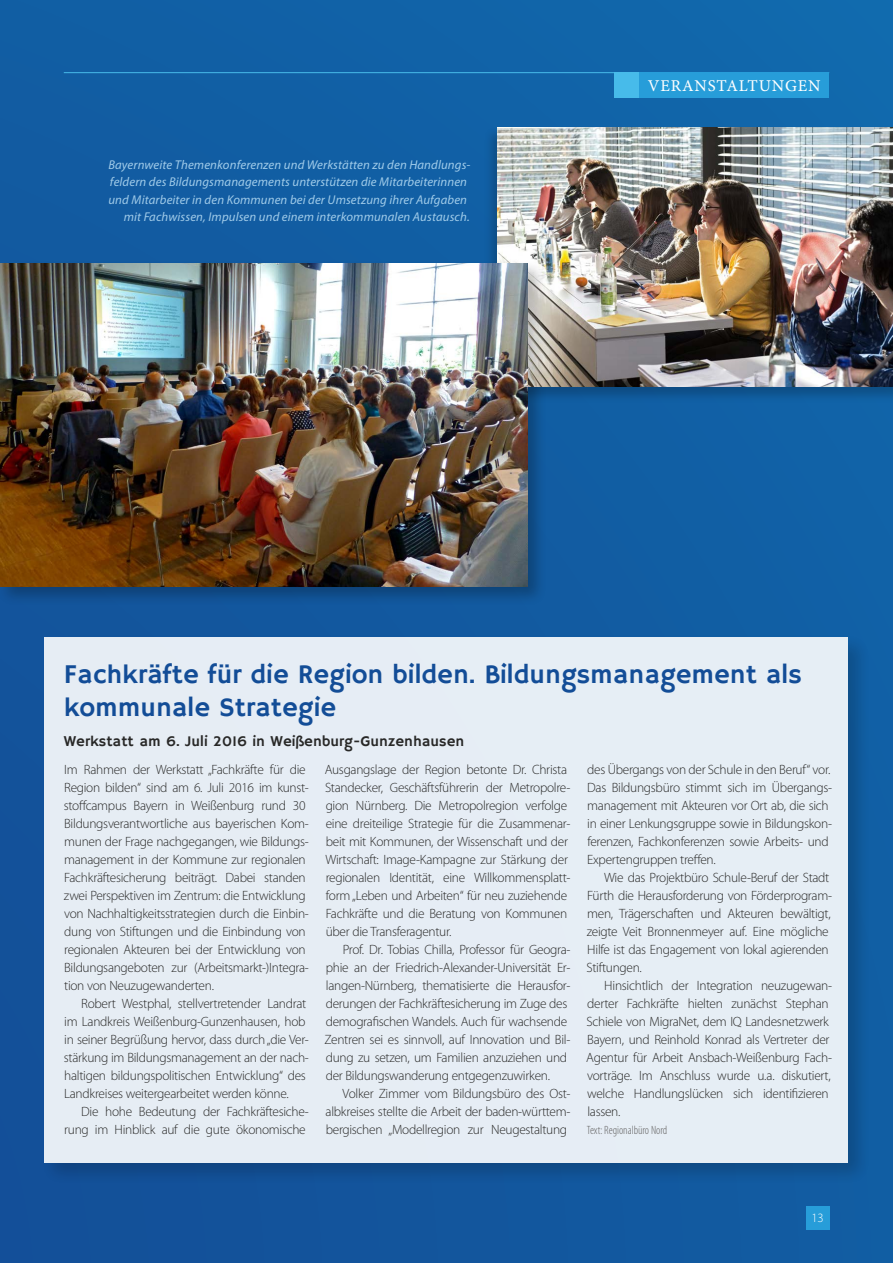
<style>
.page{position:relative;width:893px;height:1263px;background:#fff}
.page>*{position:absolute;margin:0;border:0;box-sizing:border-box;transform-origin:0 0}
.t1{font:27px/32.4px "Hammersmith One";color:#134d97}
.t2{font:16.5px "Minion Pro Capt";letter-spacing:.05em;color:#fff}
.t3{font:15px "Hammersmith One";color:#282827}
.t4{font:300 13.5px/18px "Myriad Pro";letter-spacing:-.02em;color:#282827}
.t5{font:italic 12.75px/17.4px "Myriad Pro";letter-spacing:.01em;color:#c4e7fb;text-align:right}
.t6{font:300 12.75px "Myriad Pro";color:#fff}
.t7{font:300 condensed 12px "Myriad Pro";color:#646363}
</style>
<div class="page">
<div style="left:0;top:0;width:893px;height:1263px;background:linear-gradient(to right,#12579e,#1163a7)"></div>
<div style="left:806px;top:1206px;width:23px;height:23px;background:#279dd9"></div>
<div style="left:40px;top:633px;width:831px;height:553px;background:#000;opacity:.2"></div>
<div style="left:45px;top:638px;width:803px;height:525px;background:#e6edf5"></div>
<div style="left:484px;top:125px;width:409px;height:278px;background:#000;opacity:.21"></div>
<img style="left:497px;top:128px;width:396px;height:259px">
<div style="left:0;top:260px;width:547px;height:346px;background:#000;opacity:.25"></div>
<img style="left:1px;top:264px;width:527px;height:323px">
<hr style="left:64px;top:72px;width:765px;height:1px;background:#47bbea">
<div style="left:614px;top:72px;width:25px;height:26px;background:#47bbea"></div>
<div style="left:639px;top:72px;width:190px;height:26px;background:#279dd9"></div>
<p class="t5" style="left:108px;top:156px;width:363px">Bayernweite Themenkonferenzen und Werkstätten zu den Handlungs&shy;feldern des Bildungsmanagements unterstützen die Mitarbeiterinnen und Mitarbeiter in den Kommunen bei der Umsetzung ihrer Aufgaben mit Fachwissen, Impulsen und einem interkommunalen Austausch.</p>
<p class="t2" style="left:648px;top:74px;width:174px">VERANSTALTUNGEN</p>
<h1 class="t1" style="left:64px;top:660px;width:740px">Fachkräfte für die Region bilden. Bildungsmanagement als kommunale Strategie</h1>
<p class="t3" style="left:64px;top:732px;width:402px">Werkstatt am 6. Juli 2016 in Weißenburg-Gunzenhausen</p>
<p class="t4" style="left:64px;top:760px;width:247px">Im Rahmen der Werkstatt „Fachkräfte für die Region bilden“ sind am 6. Juli 2016 im kunst&shy;stoffcampus Bayern in Weißenburg rund 30<br>Bildungsverantwortliche aus bayerischen Kom&shy;munen der Frage nachgegangen, wie Bildungs&shy;management in der Kommune zur regionalen Fachkräftesicherung beiträgt. Dabei standen zwei Perspektiven im Zentrum: die Entwicklung von Nachhaltigkeitsstrategien durch die Einbin&shy;dung von Stiftungen und die Einbindung von regionalen Akteuren bei der Entwicklung von Bildungsangeboten zur (Arbeitsmarkt-)Integra&shy;tion von Neuzugewanderten.</p>
<p class="t4" style="left:64px;top:994px;width:247px;text-indent:17px">Robert Westphal, stellvertretender Landrat im Landkreis Weißenburg-Gunzenhausen, hob in seiner Begrüßung hervor, dass durch „die Ver&shy;stärkung im Bildungsmanagement an der nach&shy;haltigen bildungspolitischen Entwicklung“ des Landkreises weitergearbeitet werden könne.</p>
<p class="t4" style="left:64px;top:1102px;width:246px;text-align:right">Die hohe Bedeutung der Fachkräftesiche&shy;rung im Hinblick auf die gute ökonomische</p>
<p class="t4" style="left:325px;top:760px;width:247px">Ausgangslage der Region betonte Dr. Christa Standecker, Geschäftsführerin der Metropolre&shy;gion Nürnberg. Die Metropolregion verfolge eine dreiteilige Strategie für die Zusammenar&shy;beit mit Kommunen, der Wissenschaft und der Wirtschaft: Image-Kampagne zur Stärkung der regionalen Identität, eine Willkommensplatt&shy;form „Leben und Arbeiten“ für neu zuziehende Fachkräfte und die Beratung von Kommunen über die Transferagentur.</p>
<p class="t4" style="left:325px;top:940px;width:247px;text-indent:18px">Prof. Dr. Tobias Chilla, Professor für Geogra&shy;phie an der Friedrich-Alexander-Universität Er&shy;langen-Nürnberg, thematisierte die Herausfor&shy;derungen der Fachkräftesicherung im Zuge des demografischen Wandels. Auch für wachsende Zentren sei es sinnvoll, auf Innovation und Bil&shy;dung zu setzen, um Familien anzuziehen und der Bildungswanderung entgegenzuwirken.</p>
<p class="t4" style="left:326px;top:1084px;width:246px;text-align:justify;text-indent:17px">Volker Zimmer vom Bildungsbüro des Ost&shy;albkreises stellte die Arbeit der baden-württem&shy;bergischen „Modellregion zur Neugestaltung</p>
<p class="t4" style="left:587px;top:760px;width:246px">des Übergangs von der Schule in den Beruf“ vor.<br>Das Bildungsbüro stimmt sich im Übergangs&shy;management mit Akteuren vor Ort ab, die sich in einer Lenkungsgruppe sowie in Bildungskon&shy;ferenzen, Fachkonferenzen sowie Arbeits- und Expertengruppen treffen.</p>
<p class="t4" style="left:586px;top:868px;width:247px;text-indent:18px">Wie das Projektbüro Schule-Beruf der Stadt Fürth die Herausforderung von Förderprogram&shy;men, Trägerschaften und Akteuren bewältigt, zeigte Veit Bronnenmeyer auf. Eine mögliche Hilfe ist das Engagement von lokal agierenden Stiftungen.</p>
<p class="t4" style="left:586px;top:976px;width:247px;text-indent:18px">Hinsichtlich der Integration neuzugewan&shy;derter Fachkräfte hielten zunächst Stephan Schiele von MigraNet, dem IQ Landesnetzwerk Bayern, und Reinhold Konrad als Vertreter der Agentur für Arbeit Ansbach-Weißenburg Fach&shy;vorträge. Im Anschluss wurde u. a. diskutiert, welche Handlungslücken sich identifizieren lassen.</p>
<p class="t7" style="left:587px;top:1123px;width:82px">Text: Regionalbüro Nord</p>
<p class="t6" style="left:811px;top:1209px;width:14px">13</p>
</div>
